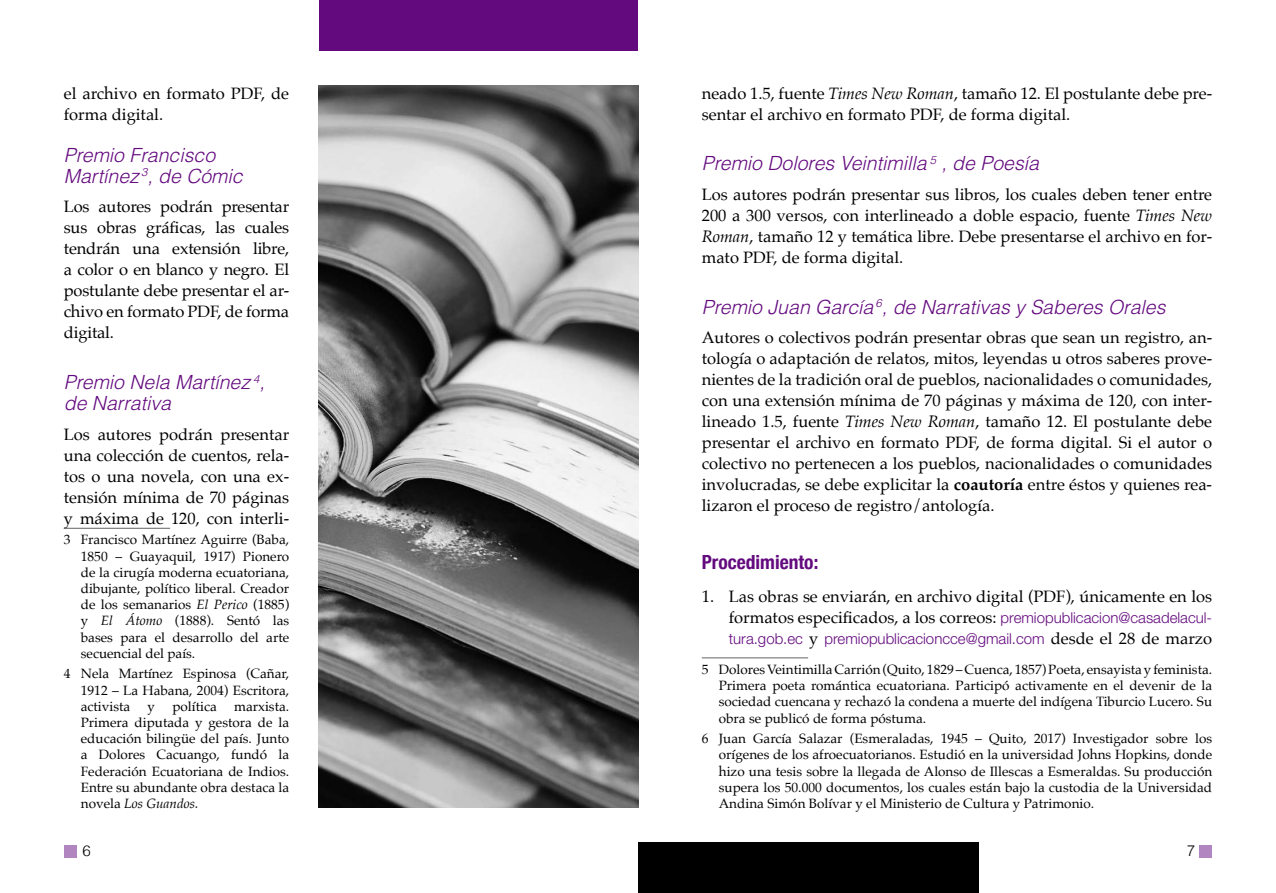
<style>
.page{position:relative;width:1276px;height:893px;background:#fff}
.page>*{position:absolute;margin:0;border:0;box-sizing:border-box;transform-origin:0 0}
.t1{font:italic 300 19.5px/21px "Helvetica";color:#640a7f}
.t2{font:700 condensed 19.5px "Helvetica Neue";color:#640a7f}
.t3{font:16.5px/21px "Palatino";color:#000;text-align:justify}
.t4{font:300 15px "Helvetica Neue LT Std";color:#640a7f}
.t5{font:300 15px "Helvetica";color:#000}
.t6{font:13.5px/16.2px "Palatino";color:#000;text-align:justify}
.s1{font-style:italic}
.s2{font-weight:700}
.s3{font-family:"Helvetica Neue LT Std";font-weight:300;font-size:15px;color:#640a7f}
.s4{font-family:"Palatino";font-weight:400;font-size:16.5px;color:#000}
</style>
<div class="page">
<div style="left:319px;top:0;width:319px;height:51px;background:#640a7f"></div>
<div style="left:638px;top:842px;width:340px;height:51px;background:#000"></div>
<div style="left:64px;top:845px;width:12px;height:12px;background:#b185bf"></div>
<div style="left:1199px;top:845px;width:13px;height:12px;background:#b185bf"></div>
<hr style="left:64px;top:528px;width:106px;height:1px;background:#636363">
<hr style="left:702px;top:658px;width:106px;height:1px;background:#636363">
<img style="left:319px;top:85px;width:320px;height:723px">
<p class="t3" style="left:64px;top:82px;width:227px">el archivo en formato PDF, de forma digital.</p>
<p class="t1" style="left:64px;top:144px;width:180px">Premio Francisco<br>Martínez <sup>3</sup>, de Cómic</p>
<p class="t3" style="left:64px;top:196px;width:227px">Los autores podrán presentar sus obras gráficas, las cuales tendrán una extensión libre, a color o en blanco y negro. El postulante debe presentar el ar&shy;chivo en formato PDF, de forma digital.</p>
<p class="t1" style="left:64px;top:371px;width:203px">Premio Nela Martínez <sup>4</sup>, de Narrativa</p>
<p class="t3" style="left:64px;top:423px;width:227px">Los autores podrán presentar una colección de cuentos, rela&shy;tos o una novela, con una ex&shy;tensión mínima de 70 páginas y máxima de 120, con interli-</p>
<p class="t6" style="left:81px;top:532px;width:210px;text-indent:-17px">3 Francisco Martínez Aguirre (Baba, 1850 – Guayaquil, 1917) Pionero de la cirugía moderna ecuatoriana, dibujante, político liberal. Creador de los semanarios <span class="s1">El Perico</span> (1885) y <span class="s1">El Átomo</span> (1888). Sentó las bases para el desarrollo del arte secuencial del país.</p>
<p class="t6" style="left:81px;top:666px;width:210px;text-indent:-17px">4 Nela Martínez Espinosa (Cañar, 1912 – La Habana, 2004) Escritora, activista</p>
<p class="t6" style="left:148px;top:698px;width:9px">y</p>
<p class="t6" style="left:172px;top:698px;width:46px">política</p>
<p class="t6" style="left:81px;top:698px;width:210px;text-indent:153px">marxista.<br>Primera diputada y gestora de la educación bilingüe del país. Junto a Dolores Cacuango, fundó la Federación Ecuatoriana de Indios.<br>Entre su abundante obra destaca la novela <span class="s1">Los Guandos.</span></p>
<p class="t3" style="left:702px;top:82px;width:512px">neado 1.5, fuente <span class="s1">Times New Roman</span>, tamaño 12. El postulante debe pre&shy;sentar el archivo en formato PDF, de forma digital.</p>
<p class="t1" style="left:702px;top:152px;width:339px">Premio Dolores Veintimilla <sup>5</sup> , de Poesía</p>
<p class="t3" style="left:702px;top:184px;width:512px">Los autores podrán presentar sus libros, los cuales deben tener entre 200 a 300 versos, con interlineado a doble espacio, fuente <span class="s1">Times New Roman</span>, tamaño 12 y temática libre. Debe presentarse el archivo en for&shy;mato PDF, de forma digital.</p>
<p class="t1" style="left:702px;top:296px;width:465px">Premio Juan García <sup>6</sup>, de Narrativas y Saberes Orales</p>
<p class="t3" style="left:702px;top:327px;width:512px">Autores o colectivos podrán presentar obras que sean un registro, an&shy;tología o adaptación de relatos, mitos, leyendas u otros saberes prove&shy;nientes de la tradición oral de pueblos, nacionalidades o comunidades, con una extensión mínima de 70 páginas y máxima de 120, con inter&shy;lineado 1.5, fuente <span class="s1">Times New Roman</span>, tamaño 12. El postulante debe presentar el archivo en formato PDF, de forma digital. Si el autor o colectivo no pertenecen a los pueblos, nacionalidades o comunidades involucradas, se debe explicitar la <span class="s2">coautoría</span> entre éstos y quienes rea&shy;lizaron el proceso de registro/antología.</p>
<p class="t2" style="left:702px;top:545px;width:118px">Procedimiento:</p>
<p class="t3" style="left:702px;top:586px;width:512px;text-align:right">1. Las obras se enviarán, en archivo digital (PDF), únicamente en los formatos especificados, a los correos: <span class="s3">premiopublicacion@casadelacul-</span></p>
<p class="t4" style="left:729px;top:630px;width:485px">tura.gob.ec <span class="s4">y</span> premiopublicacioncce@gmail.com <span class="s4">desde el 28 de marzo</span></p>
<p class="t6" style="left:719px;top:661px;width:495px;text-indent:-17px">5 Dolores Veintimilla Carrión (Quito, 1829 – Cuenca, 1857) Poeta, ensayista y feminista.<br>Primera poeta romántica ecuatoriana. Participó activamente en el devenir de la sociedad cuencana y rechazó la condena a muerte del indígena Tiburcio Lucero. Su obra se publicó de forma póstuma.</p>
<p class="t6" style="left:719px;top:730px;width:495px;text-indent:-17px">6 Juan García Salazar (Esmeraladas, 1945 – Quito, 2017) Investigador sobre los orígenes de los afroecuatorianos. Estudió en la universidad Johns Hopkins, donde hizo una tesis sobre la llegada de Alonso de Illescas a Esmeraldas. Su producción supera los 50.000 documentos, los cuales están bajo la custodia de la Universidad Andina Simón Bolívar y el Ministerio de Cultura y Patrimonio.</p>
<p class="t5" style="left:83px;top:838px;width:10px">6</p>
<p class="t5" style="left:1186px;top:838px;width:10px">7</p>
</div>
